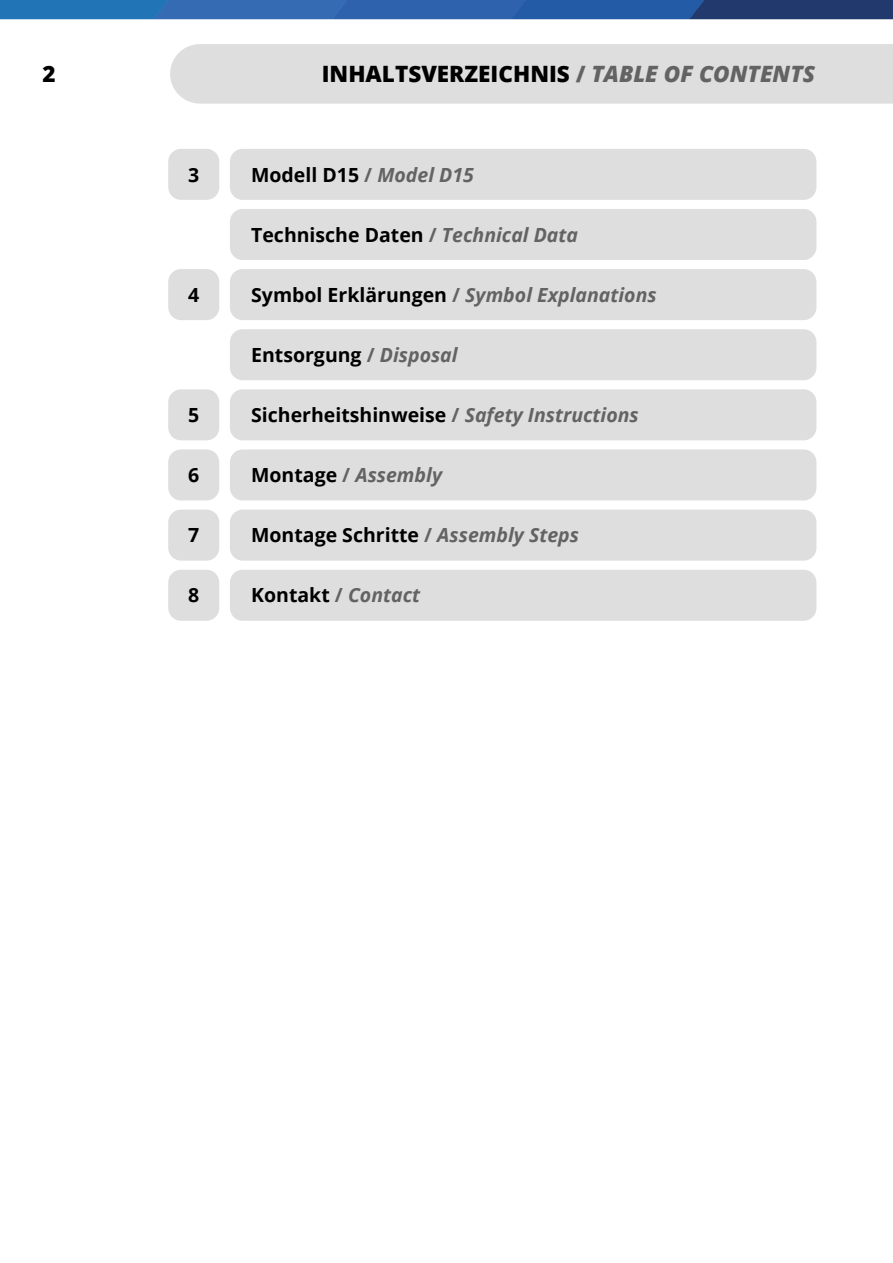
<style>
.page{position:relative;width:893px;height:1263px;background:#fff}
.page>*{position:absolute;margin:0;border:0;box-sizing:border-box;transform-origin:0 0}
.t1{font:800 22.5px "Open Sans";color:#000}
.t2{font:700 19.5px "Open Sans";color:#000}
.t3{font:italic 700 19.5px "Open Sans";color:#646363}
.s1{color:#646363}
.s2{font-style:italic;color:#646363}
.s3{font-style:normal;color:#000}
.s4{font-style:normal}
</style>
<div class="page">
<svg style="left:0;top:0;width:893px;height:19px;background:#285ca0"></svg>
<div style="left:230px;top:149px;width:586px;height:51px;background:#dedede;border-radius:13px"></div>
<div style="left:168px;top:149px;width:51px;height:51px;background:#dedede;border-radius:13px"></div>
<div style="left:230px;top:209px;width:586px;height:51px;background:#dedede;border-radius:13px"></div>
<div style="left:230px;top:269px;width:586px;height:51px;background:#dedede;border-radius:13px"></div>
<div style="left:168px;top:269px;width:51px;height:51px;background:#dedede;border-radius:13px"></div>
<div style="left:230px;top:329px;width:586px;height:51px;background:#dedede;border-radius:13px"></div>
<div style="left:230px;top:389px;width:586px;height:51px;background:#dedede;border-radius:13px"></div>
<div style="left:168px;top:389px;width:51px;height:51px;background:#dedede;border-radius:13px"></div>
<div style="left:230px;top:449px;width:586px;height:51px;background:#dedede;border-radius:13px"></div>
<div style="left:168px;top:449px;width:51px;height:51px;background:#dedede;border-radius:13px"></div>
<div style="left:230px;top:510px;width:586px;height:51px;background:#dedede;border-radius:13px"></div>
<div style="left:168px;top:510px;width:51px;height:51px;background:#dedede;border-radius:13px"></div>
<div style="left:230px;top:570px;width:586px;height:51px;background:#dedede;border-radius:13px"></div>
<div style="left:168px;top:570px;width:51px;height:51px;background:#dedede;border-radius:13px"></div>
<div style="left:170px;top:44px;width:723px;height:60px;background:#dedede"></div>
<p class="t1" style="left:43px;top:57px;width:15px">2</p>
<p class="t1" style="left:322px;top:57px;width:495px">INHALTSVERZEICHNIS <span class="s1">/</span> <span class="s2">TABLE OF CONTENTS</span></p>
<p class="t2" style="left:188px;top:161px;width:13px">3</p>
<p class="t2" style="left:251px;top:161px;width:224px">Modell D15 <span class="s1">/</span> <span class="s2">Model D15</span></p>
<p class="t2" style="left:251px;top:221px;width:328px">Technische Daten <span class="s1">/</span> <span class="s2">Technical Data</span></p>
<p class="t2" style="left:188px;top:281px;width:13px">4</p>
<p class="t3" style="left:251px;top:281px;width:407px"><span class="s3">Symbol Erklärungen</span> <span class="s4">/</span> Symbol Explanations</p>
<p class="t2" style="left:251px;top:341px;width:208px">Entsorgung <span class="s1">/</span> <span class="s2">Disposal</span></p>
<p class="t2" style="left:188px;top:401px;width:13px">5</p>
<p class="t2" style="left:251px;top:401px;width:389px">Sicherheitshinweise <span class="s1">/</span> <span class="s2">Safety Instructions</span></p>
<p class="t2" style="left:188px;top:461px;width:13px">6</p>
<p class="t3" style="left:251px;top:461px;width:192px"><span class="s3">Montage</span> <span class="s4">/</span> Assembly</p>
<p class="t2" style="left:188px;top:521px;width:13px">7</p>
<p class="t2" style="left:251px;top:521px;width:329px">Montage Schritte <span class="s1">/</span> <span class="s2">Assembly Steps</span></p>
<p class="t2" style="left:188px;top:581px;width:13px">8</p>
<p class="t2" style="left:251px;top:581px;width:170px">Kontakt <span class="s1">/</span> <span class="s2">Contact</span></p>
</div>
